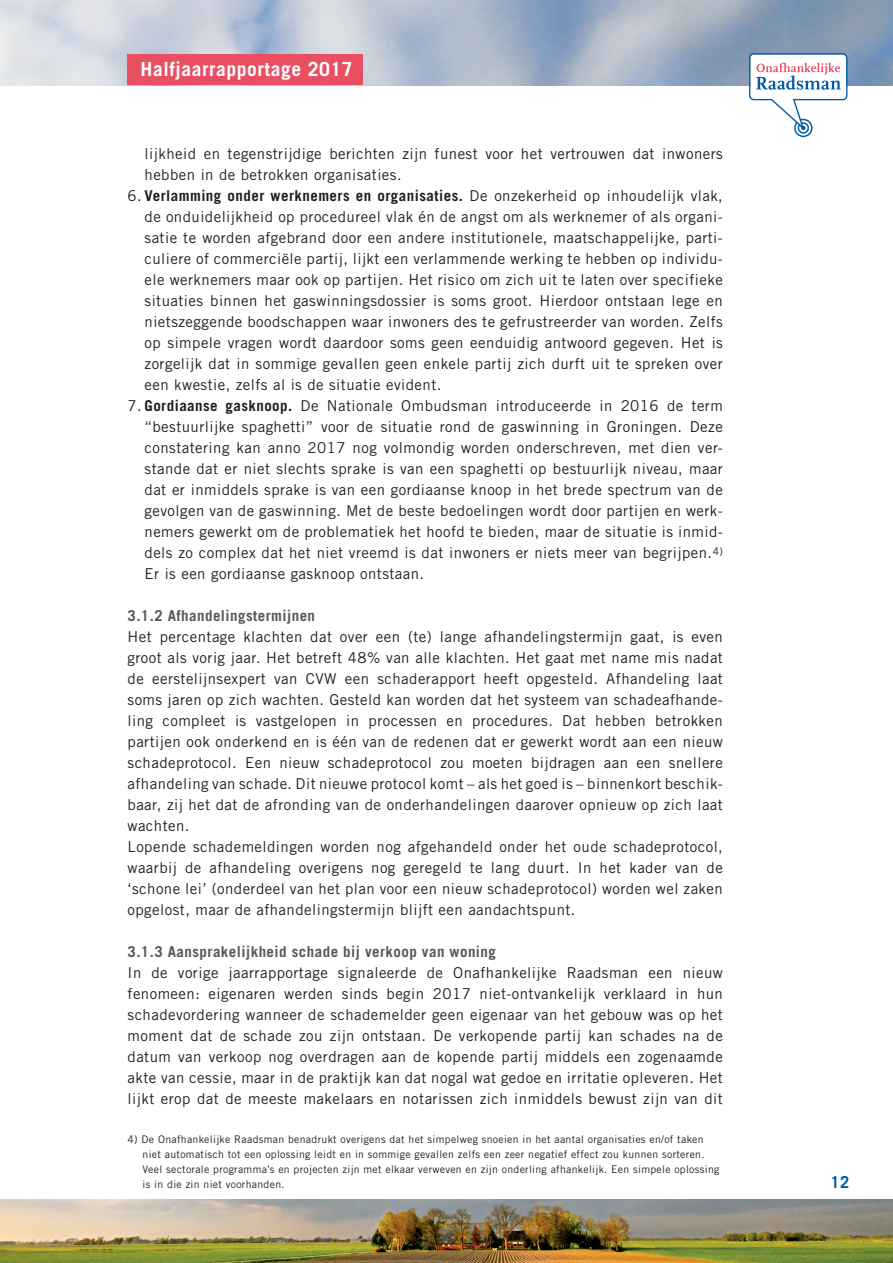
<style>
.page{position:relative;width:893px;height:1263px;background:#fff}
.page>*{position:absolute;margin:0;border:0;box-sizing:border-box;transform-origin:0 0}
.t1{font:700 19.5px "Trade Gothic LT Std";letter-spacing:.03em;color:#fff}
.t2{font:700 16.5px "Trade Gothic LT Std";color:#005ca7}
.kopje{font:15px/21px "Trade Gothic LT Std";letter-spacing:.03em;color:#231f20;text-align:justify}
.kopje-2{font:700 15px "Trade Gothic LT Std";letter-spacing:.03em;color:#57585a}
.kopje-3{font:10.5px/15px "Trade Gothic LT Std";letter-spacing:.03em;color:#231f20}
.s1{font-weight:700}
</style>
<div class="page">
<img style="left:0;top:1199px;width:893px;height:64px">
<img style="left:0;top:0;width:893px;height:85px">
<svg style="left:749px;top:53px;width:98px;height:84px"></svg>
<div style="left:128px;top:55px;width:235px;height:30px;background:#e94e61"></div>
<h1 class="t1" style="left:141px;top:57px;width:214px">Halfjaarrapportage 2017</h1>
<p class="kopje" style="left:145px;top:143px;width:580px">lijkheid en tegenstrijdige berichten zijn funest voor het vertrouwen dat inwoners hebben in de betrokken organisaties.</p>
<p class="kopje" style="left:145px;top:185px;width:580px;text-indent:-17px">6. <span class="s1">Verlamming onder werknemers en organisaties.</span> De onzekerheid op inhoudelijk vlak, de onduidelijkheid op procedureel vlak én de angst om als werknemer of als organi&shy;satie te worden afgebrand door een andere institutionele, maatschappelijke, parti&shy;culiere of commerciële partij, lijkt een verlammende werking te hebben op individu&shy;ele werknemers maar ook op partijen. Het risico om zich uit te laten over specifieke situaties binnen het gaswinningsdossier is soms groot. Hierdoor ontstaan lege en nietszeggende boodschappen waar inwoners des te gefrustreerder van worden. Zelfs op simpele vragen wordt daardoor soms geen eenduidig antwoord gegeven. Het is zorgelijk dat in sommige gevallen geen enkele partij zich durft uit te spreken over een kwestie, zelfs al is de situatie evident.</p>
<p class="kopje" style="left:145px;top:395px;width:580px;text-indent:-17px">7. <span class="s1">Gordiaanse gasknoop.</span> De Nationale Ombudsman introduceerde in 2016 de term “bestuurlijke spaghetti” voor de situatie rond de gaswinning in Groningen. Deze constatering kan anno 2017 nog volmondig worden onderschreven, met dien ver&shy;stande dat er niet slechts sprake is van een spaghetti op bestuurlijk niveau, maar dat er inmiddels sprake is van een gordiaanse knoop in het brede spectrum van de gevolgen van de gaswinning. Met de beste bedoelingen wordt door partijen en werk&shy;nemers gewerkt om de problematiek het hoofd te bieden, maar de situatie is inmid&shy;dels zo complex dat het niet vreemd is dat inwoners er niets meer van begrijpen.<sup>4)<br></sup>Er is een gordiaanse gasknoop ontstaan.</p>
<p class="kopje-2" style="left:128px;top:606px;width:189px">3.1.2 Afhandelingstermijnen</p>
<p class="kopje" style="left:128px;top:626px;width:597px">Het percentage klachten dat over een (te) lange afhandelingstermijn gaat, is even groot als vorig jaar. Het betreft 48% van alle klachten. Het gaat met name mis nadat de eerstelijnsexpert van CVW een schaderapport heeft opgesteld. Afhandeling laat soms jaren op zich wachten. Gesteld kan worden dat het systeem van schadeafhande&shy;ling compleet is vastgelopen in processen en procedures. Dat hebben betrokken partijen ook onderkend en is één van de redenen dat er gewerkt wordt aan een nieuw schadeprotocol. Een nieuw schadeprotocol zou moeten bijdragen aan een snellere afhandeling van schade. Dit nieuwe protocol komt – als het goed is – binnenkort beschik&shy;baar, zij het dat de afronding van de onderhandelingen daarover opnieuw op zich laat wachten.</p>
<p class="kopje" style="left:128px;top:836px;width:597px">Lopende schademeldingen worden nog afgehandeld onder het oude schadeprotocol, waarbij de afhandeling overigens nog geregeld te lang duurt. In het kader van de ‘schone lei’ (onderdeel van het plan voor een nieuw schadeprotocol) worden wel zaken opgelost, maar de afhandelingstermijn blijft een aandachtspunt.</p>
<p class="kopje-2" style="left:128px;top:942px;width:370px">3.1.3 Aansprakelijkheid schade bij verkoop van woning</p>
<p class="kopje" style="left:128px;top:962px;width:597px">In de vorige jaarrapportage signaleerde de Onafhankelijke Raadsman een nieuw fenomeen: eigenaren werden sinds begin 2017 niet-ontvankelijk verklaard in hun schadevordering wanneer de schademelder geen eigenaar van het gebouw was op het moment dat de schade zou zijn ontstaan. De verkopende partij kan schades na de datum van verkoop nog overdragen aan de kopende partij middels een zogenaamde akte van cessie, maar in de praktijk kan dat nogal wat gedoe en irritatie opleveren. Het lijkt erop dat de meeste makelaars en notarissen zich inmiddels bewust zijn van dit</p>
<p class="kopje-3" style="left:143px;top:1131px;width:578px;text-indent:-15px">4) De Onafhankelijke Raadsman benadrukt overigens dat het simpelweg snoeien in het aantal organisaties en/of taken niet automatisch tot een oplossing leidt en in sommige gevallen zelfs een zeer negatief effect zou kunnen sorteren.<br>Veel sectorale programma’s en projecten zijn met elkaar verweven en zijn onderling afhankelijk. Een simpele oplossing is in die zin niet voorhanden.</p>
<p class="t2" style="left:831px;top:1172px;width:20px">12</p>
</div>
